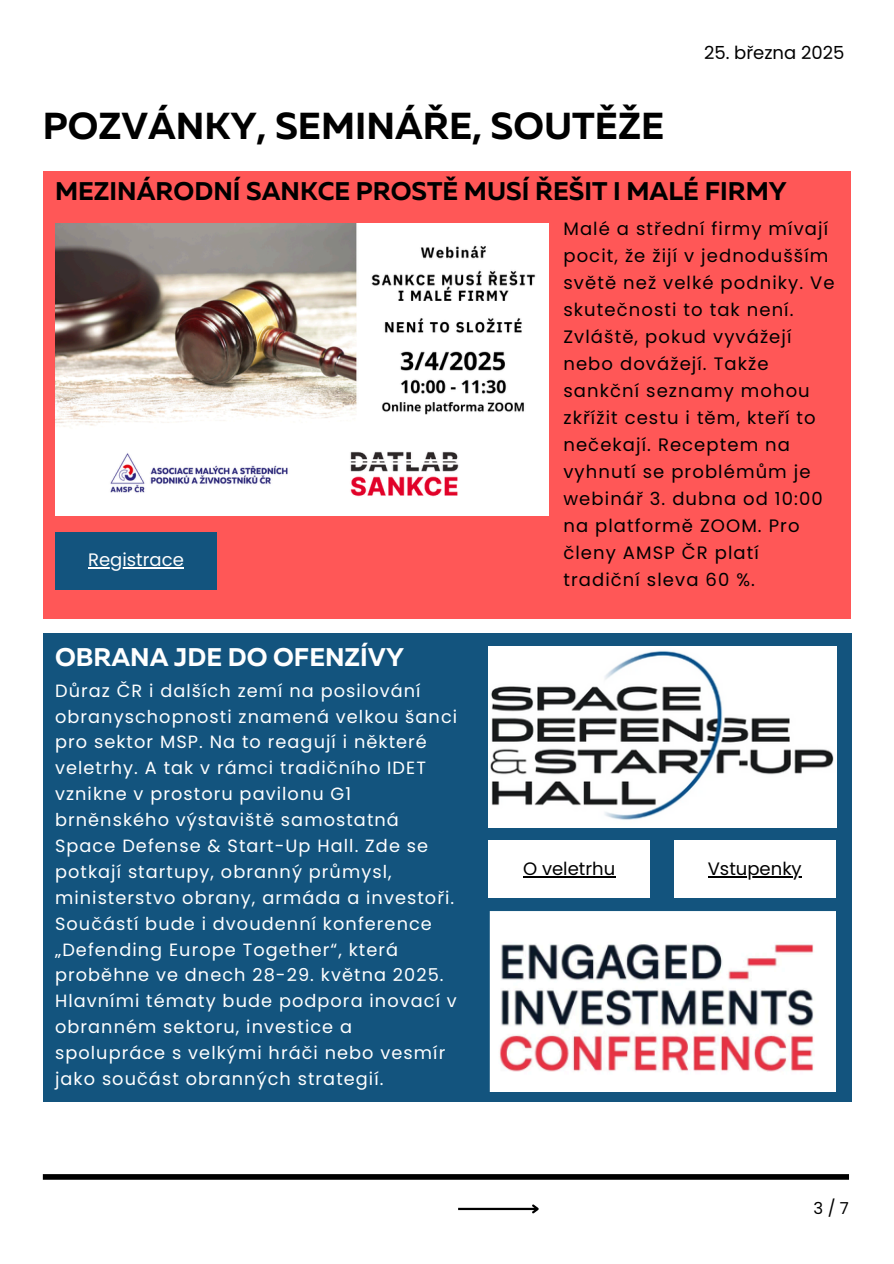
<style>
.page{position:relative;width:894px;height:1264px;background:#fff}
.page>*{position:absolute;margin:0;border:0;box-sizing:border-box;transform-origin:0 0}
.t1{font:700 37.5px "Muller";color:#000}
.t2{font:700 25.5px "Muller";color:#000}
.t3{font:700 25.5px "Muller";color:#fff}
.t4{font:18px/27px "Poppins";letter-spacing:.06em;color:#000}
.t5{font:18px "Poppins";color:#000}
.t6{font:18px "Poppins";color:#fff}
.t7{font:17.7px/25.8px "Poppins";letter-spacing:.06em;color:#fff}
.t8{font:16.5px "Poppins";color:#000}
</style>
<div class="page">
<div style="left:43px;top:633px;width:808px;height:469px;background:#13547e"></div>
<div style="left:673px;top:840px;width:162px;height:58px;background:#fff"></div>
<div style="left:43px;top:1174px;width:805px;height:5px;background:#000"></div>
<hr style="left:458px;top:1207px;width:79px;height:2px;background:#000">
<svg style="left:530px;top:1204px;width:9px;height:10px"></svg>
<div style="left:43px;top:171px;width:807px;height:447px;background:#ff5757"></div>
<img style="left:55px;top:224px;width:493px;height:291px">
<div style="left:55px;top:532px;width:162px;height:57px;background:#13547e"></div>
<hr style="left:88px;top:567px;width:96px;height:1px;background:#fff">
<img style="left:488px;top:646px;width:347px;height:181px">
<img style="left:489px;top:911px;width:346px;height:180px">
<hr style="left:707px;top:876px;width:94px;height:1px;background:#000">
<div style="left:488px;top:840px;width:162px;height:58px;background:#fff"></div>
<hr style="left:523px;top:876px;width:92px;height:1px;background:#000">
<h2 class="t1" style="left:43px;top:110px;width:622px">POZVÁNKY, SEMINÁŘE, SOUTĚŽE</h2>
<p class="t5" style="left:703px;top:40px;width:142px">25. března 2025</p>
<p class="t2" style="left:55px;top:181px;width:733px">MEZINÁRODNÍ SANKCE PROSTĚ MUSÍ ŘEŠIT I MALÉ FIRMY</p>
<p class="t4" style="left:563px;top:215px;width:272px">Malé a střední firmy mívají pocit, že žijí v jednodušším světě než velké podniky. Ve skutečnosti to tak není.<br>Zvláště, pokud vyvážejí nebo dovážejí. Takže sankční seznamy mohou zkřížit cestu i těm, kteří to nečekají. Receptem na vyhnutí se problémům je webinář 3. dubna od 10:00 na platformě ZOOM. Pro členy AMSP ČR platí tradiční sleva 60 %.</p>
<p class="t6" style="left:88px;top:547px;width:97px">Registrace</p>
<h1 class="t3" style="left:55px;top:647px;width:350px">OBRANA JDE DO OFENZÍVY</h1>
<p class="t7" style="left:55px;top:677px;width:403px">Důraz ČR i dalších zemí na posilování obranyschopnosti znamená velkou šanci pro sektor MSP. Na to reagují i některé veletrhy. A tak v rámci tradičního IDET vznikne v prostoru pavilonu G1 brněnského výstaviště samostatná Space Defense &amp; Start-Up Hall. Zde se potkají startupy, obranný průmysl, ministerstvo obrany, armáda a investoři.<br>Součástí bude i dvoudenní konference „Defending Europe Together“, která proběhne ve dnech 28-29. května 2025.<br>Hlavními tématy bude podpora inovací v obranném sektoru, investice a spolupráce s velkými hráči nebo vesmír jako součást obranných strategií.</p>
<p class="t5" style="left:523px;top:856px;width:94px">O veletrhu</p>
<p class="t5" style="left:707px;top:856px;width:95px">Vstupenky</p>
<h2 class="t8" style="left:813px;top:1196px;width:37px">3/7</h2>
</div>
